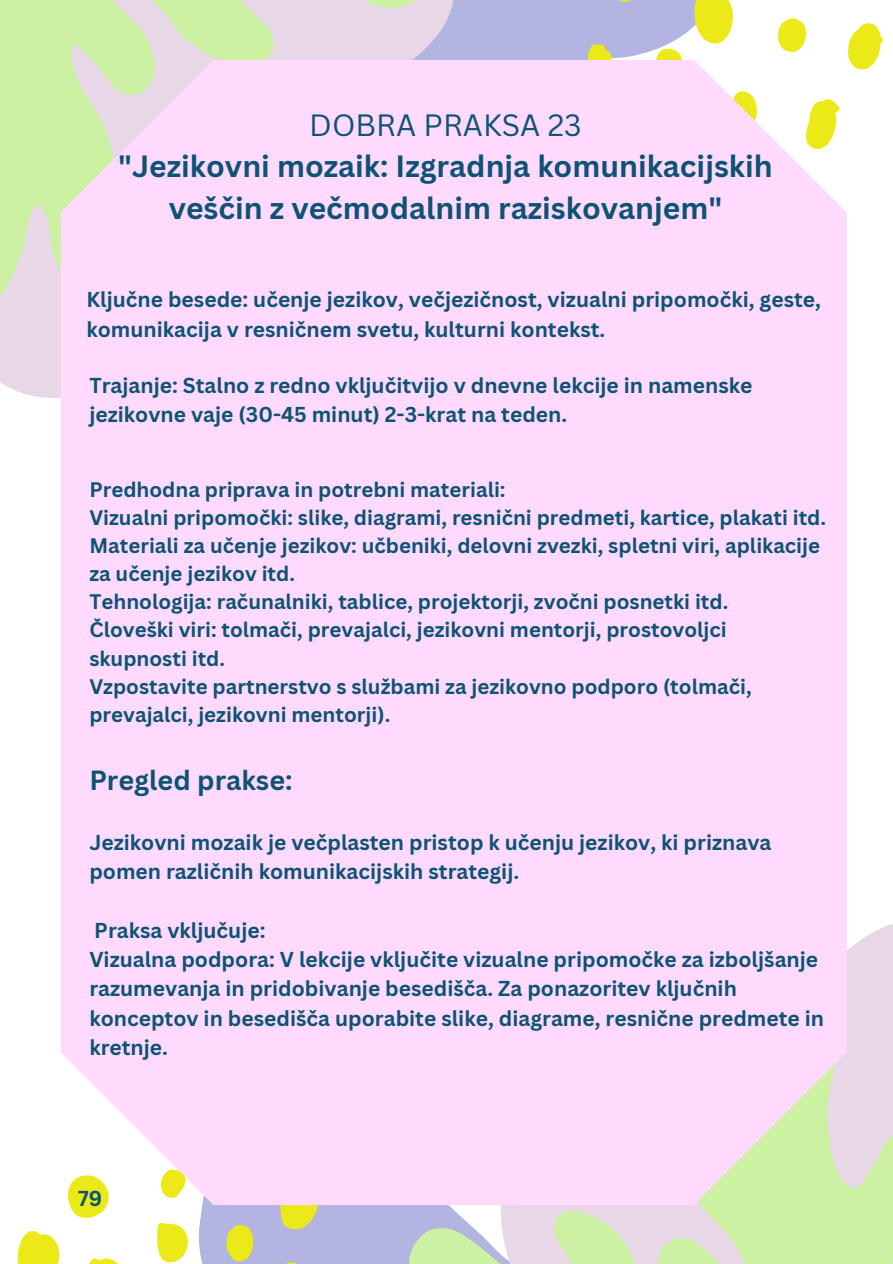
<style>
.page{position:relative;width:893px;height:1264px;background:#fff}
.page>*{position:absolute;margin:0;border:0;box-sizing:border-box;transform-origin:0 0}
.t1{font:700 30px/41.7px "Canva Sans";color:#0c5376;text-align:center}
.t2{font:700 27px "Canva Sans";color:#0c5376}
.t3{font:700 21px/29.2px "Canva Sans";color:#0c5376}
.t4{font:700 20.55px/28.2px "Canva Sans";color:#0c5376}
.s1{font-weight:400}
</style>
<div class="page">
<svg style="left:846px;top:884px;width:46px;height:74px"></svg>
<svg style="left:804px;top:958px;width:88px;height:305px;background:#dce2ca"></svg>
<div style="left:479px;top:0;width:108px;height:60px;background:#b1b5df"></div>
<svg style="left:360px;top:1204px;width:444px;height:59px;background:#d3ddcb"></svg>
<svg style="left:263px;top:0;width:216px;height:60px;background:#dcd2e2"></svg>
<svg style="left:0;top:0;width:263px;height:352px;background:#d3eab5"></svg>
<svg style="left:17px;top:1204px;width:314px;height:59px"></svg>
<svg style="left:587px;top:0;width:296px;height:70px"></svg>
<div style="left:61px;top:60px;width:785px;height:1144px;background:#ffdafd"></div>
<p class="t1" style="left:118px;top:103px;width:656px"><span class="s1">DOBRA PRAKSA 23<br></span>"Jezikovni mozaik: Izgradnja komunikacijskih veščin z večmodalnim raziskovanjem"</p>
<p class="t3" style="left:86px;top:285px;width:736px">Ključne besede: učenje jezikov, večjezičnost, vizualni pripomočki, geste, komunikacija v resničnem svetu, kulturni kontekst.</p>
<p class="t3" style="left:89px;top:370px;width:664px">Trajanje: Stalno z redno vključitvijo v dnevne lekcije in namenske jezikovne vaje (30-45 minut) 2-3-krat na teden.</p>
<p class="t4" style="left:89px;top:474px;width:418px">Predhodna priprava in potrebni materiali:</p>
<p class="t4" style="left:89px;top:503px;width:738px">Vizualni pripomočki: slike, diagrami, resnični predmeti, kartice, plakati itd.</p>
<h1 class="t4" style="left:89px;top:531px;width:732px">Materiali za učenje jezikov: učbeniki, delovni zvezki, spletni viri, aplikacije za učenje jezikov itd.</h1>
<p class="t4" style="left:89px;top:587px;width:640px">Tehnologija: računalniki, tablice, projektorji, zvočni posnetki itd.</p>
<p class="t4" style="left:89px;top:615px;width:639px">Človeški viri: tolmači, prevajalci, jezikovni mentorji, prostovoljci skupnosti itd.</p>
<p class="t4" style="left:89px;top:671px;width:663px">Vzpostavite partnerstvo s službami za jezikovno podporo (tolmači, prevajalci, jezikovni mentorji).</p>
<p class="t2" style="left:89px;top:761px;width:205px">Pregled prakse:</p>
<p class="t3" style="left:89px;top:827px;width:683px">Jezikovni mozaik je večplasten pristop k učenju jezikov, ki priznava pomen različnih komunikacijskih strategij.</p>
<p class="t3" style="left:94px;top:915px;width:173px">Praksa vključuje:</p>
<p class="t3" style="left:89px;top:944px;width:736px">Vizualna podpora: V lekcije vključite vizualne pripomočke za izboljšanje razumevanja in pridobivanje besedišča. Za ponazoritev ključnih konceptov in besedišča uporabite slike, diagrame, resnične predmete in kretnje.</p>
<p class="t3" style="left:78px;top:1183px;width:26px">79</p>
</div>
